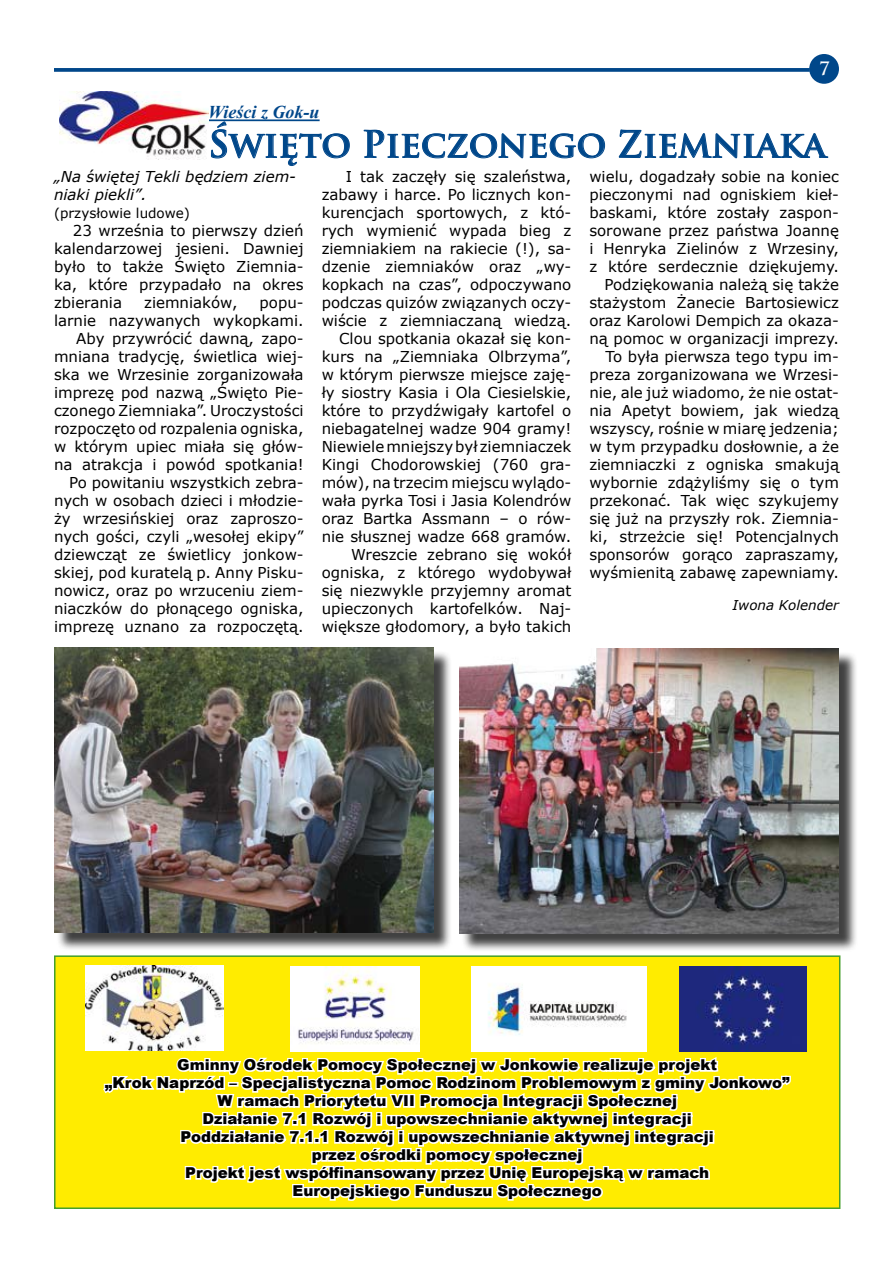
<style>
.page{position:relative;width:893px;height:1263px;background:#fff}
.page>*{position:absolute;margin:0;border:0;box-sizing:border-box;transform-origin:0 0}
.t1{font:700 36px "Trajan Pro";color:#00478a}
.t2{font:italic 700 18px "Times New Roman";color:#00478a}
.t3{font:700 18px "Trajan Pro";color:#fff}
.t4{font:15px/18px "Verdana";color:#000;text-align:right}
.t5{font:900 15px/18px "Arial";color:#000;text-align:center}
.t6{font:italic 15px/18px "Verdana";color:#000}
.t7{font:13.5px "Verdana";color:#000}
.t8{font:italic 13.5px "Verdana";color:#000}
</style>
<div class="page">
<div style="left:811px;top:56px;width:26px;height:26px;background:#00478a;border-radius:50%"></div>
<div style="left:809px;top:54px;width:30px;height:30px;border:4px solid #00478a;border-radius:50%"></div>
<svg style="left:54px;top:68px;width:756px;height:4px;background:#0f5291"></svg>
<hr style="left:208px;top:119px;width:112px;height:2px;background:#00478a">
<svg style="left:211px;top:121px;width:139px;height:45px"></svg>
<svg style="left:363px;top:129px;width:242px;height:30px"></svg>
<svg style="left:619px;top:129px;width:209px;height:30px"></svg>
<div style="left:56px;top:650px;width:397px;height:301px;background:#000;opacity:.75"></div>
<img style="left:54px;top:648px;width:380px;height:285px">
<div style="left:461px;top:651px;width:397px;height:301px;background:#000;opacity:.75"></div>
<img style="left:459px;top:648px;width:380px;height:285px">
<img style="left:59px;top:92px;width:149px;height:67px">
<div style="left:55px;top:956px;width:785px;height:252px;background:#ffec00"></div>
<svg style="left:103px;top:1057px;width:688px;height:144px"></svg>
<div style="left:54px;top:955px;width:786px;height:254px;border:2px solid #45a02b"></div>
<img style="left:85px;top:965px;width:138px;height:85px">
<img style="left:290px;top:967px;width:129px;height:85px">
<img style="left:471px;top:967px;width:175px;height:85px">
<img style="left:679px;top:967px;width:127px;height:85px">
<p class="t3" style="left:819px;top:57px;width:12px">7</p>
<p class="t2" style="left:208px;top:100px;width:113px">Wieści z Gok-u</p>
<h1 class="t1" style="left:208px;top:122px;width:619px">Święto Pieczonego Ziemniaka</h1>
<p class="t6" style="left:54px;top:167px;width:244px">„Na świętej Tekli będziem ziem&shy;niaki piekli”.</p>
<p class="t7" style="left:54px;top:204px;width:138px">(przysłowie ludowe)</p>
<p class="t4" style="left:54px;top:221px;width:251px;text-align:justify;text-indent:19px">23 września to pierwszy dzień kalendarzowej jesieni. Dawniej było to także Święto Ziemnia&shy;ka, które przypadało na okres zbierania</p>
<p class="t4" style="left:144px;top:293px;width:95px">ziemniaków,</p>
<p class="t4" style="left:54px;top:293px;width:251px">popu-<br>larnie nazywanych wykopkami.<br>Aby przywrócić dawną, zapo&shy;mniana tradycję, świetlica wiej&shy;ska we Wrzesinie zorganizowała imprezę pod nazwą „Święto Pie&shy;czonego Ziemniaka”. Uroczystości rozpoczęto od rozpalenia ogniska, w którym upiec miała się głów&shy;na atrakcja i powód spotkania!<br>Po powitaniu wszystkich zebra&shy;nych w osobach dzieci i młodzie&shy;ży wrzesińskiej oraz zaproszo&shy;nych gości, czyli „wesołej ekipy” dziewcząt ze świetlicy jonkow&shy;skiej, pod kuratelą p. Anny Pisku&shy;nowicz, oraz po wrzuceniu ziem&shy;niaczków do płonącego ogniska, imprezę uznano za rozpoczętą.</p>
<p class="t4" style="left:322px;top:167px;width:251px">I tak zaczęły się szaleństwa, zabawy i harce. Po licznych kon&shy;kurencjach sportowych, z któ&shy;rych wymienić wypada bieg z ziemniakiem na rakiecie (!), sa&shy;dzenie ziemniaków oraz „wy&shy;kopkach na czas”, odpoczywano podczas quizów związanych oczy&shy;wiście z ziemniaczaną wiedzą.<br>Clou spotkania okazał się kon&shy;kurs na „Ziemniaka Olbrzyma”, w którym pierwsze miejsce zaję&shy;ły siostry Kasia i Ola Ciesielskie, które to przydźwigały kartofel o niebagatelnej wadze 904 gramy!<br>Niewiele mniejszy był ziemniaczek<br>Kingi Chodorowskiej (760 gra&shy;mów), na trzecim miejscu wylądo&shy;wała pyrka Tosi i Jasia Kolendrów oraz Bartka Assmann – o rów&shy;nie słusznej wadze 668 gramów.<br>Wreszcie zebrano się wokół ogniska, z którego wydobywał się niezwykle przyjemny aromat upieczonych kartofelków. Naj&shy;większe głodomory, a było takich</p>
<p class="t4" style="left:589px;top:167px;width:251px">wielu, dogadzały sobie na koniec pieczonymi nad ogniskiem kieł&shy;baskami, które zostały zaspon&shy;sorowane przez państwa Joannę i Henryka Zielinów z Wrzesiny, z które serdecznie dziękujemy.<br>Podziękowania należą się także stażystom Żanecie Bartosiewicz oraz Karolowi Dempich za okaza&shy;ną pomoc w organizacji imprezy.<br>To była pierwsza tego typu im&shy;preza zorganizowana we Wrzesi&shy;nie, ale już wiadomo, że nie ostat&shy;nia Apetyt bowiem, jak wiedzą wszyscy, rośnie w miarę jedzenia; w tym przypadku dosłownie, a że ziemniaczki z ogniska smakują wybornie zdążyliśmy się o tym przekonać. Tak więc szykujemy się już na przyszły rok. Ziemnia&shy;ki, strzeżcie się! Potencjalnych sponsorów gorąco zapraszamy, wyśmienitą zabawę zapewniamy.</p>
<p class="t8" style="left:733px;top:596px;width:108px">Iwona Kolender</p>
<p class="t5" style="left:105px;top:1055px;width:686px">Gminny Ośrodek Pomocy Społecznej w Jonkowie realizuje projekt<br>„Krok Naprzód – Specjalistyczna Pomoc Rodzinom Problemowym z gminy Jonkowo” W ramach Priorytetu VII Promocja Integracji Społecznej<br>Działanie 7.1 Rozwój i upowszechnianie aktywnej integracji<br>Poddziałanie 7.1.1 Rozwój i upowszechnianie aktywnej integracji<br>przez ośrodki pomocy społecznej<br>Projekt jest współfinansowany przez Unię Europejską w ramach<br>Europejskiego Funduszu Społecznego</p>
</div>
